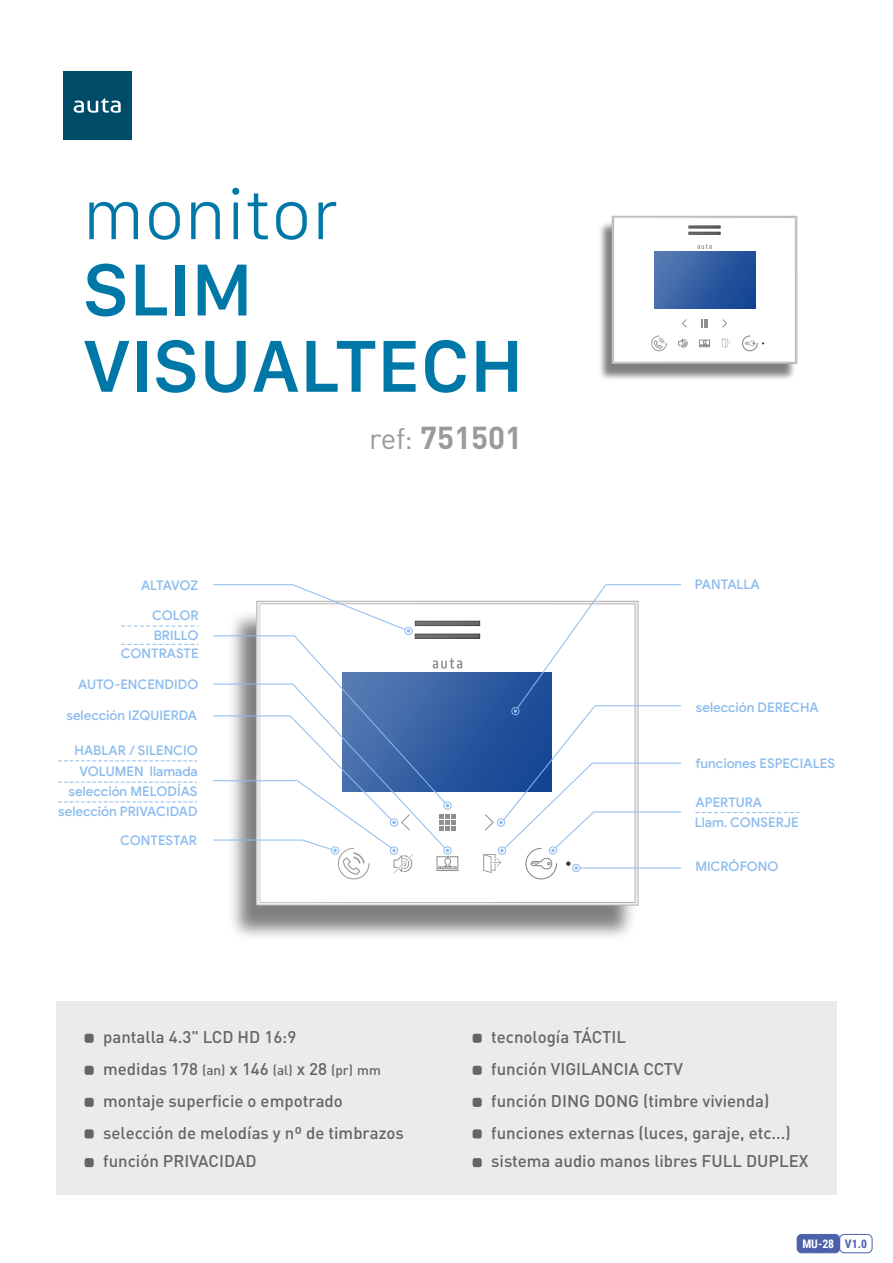
<style>
.page{position:relative;width:893px;height:1263px;background:#fff}
.page>*{position:absolute;margin:0;border:0;box-sizing:border-box;transform-origin:0 0}
.t1{font:600 76.35px/76.3px "San Francisco Text";color:#0078a7}
.t2{font:300 72px "San Francisco Text";color:#0078a7}
.t3{font:700 31.35px "DIN Pro";color:#9a9a9a}
.t4{font:500 16.8px "DIN Pro";color:#656565}
.t5{font:500 13.2px/19.8px "Google Sans";color:#8bbbed}
.t6{font:500 13.2px "Google Sans";letter-spacing:-.045em;color:#8bbbed}
.t7{font:700 11.85px "Roboto Condensed";color:#fff}
.s1{font-weight:400;font-size:29.4px}
.s2{font-size:13.5px}
.s3{color:#4d61ad}
</style>
<div class="page">
<div style="left:839px;top:1234px;width:33px;height:19px;border:1px solid #4d61ad;border-radius:5px"></div>
<div style="left:797px;top:1234px;width:43px;height:19px;background:#4b61aa;border-radius:5px"></div>
<div style="left:797px;top:1234px;width:43px;height:19px;border:1px solid #4d61ad;border-radius:5px"></div>
<div style="left:260px;top:604px;width:375px;height:298px;background:#fff;opacity:.72"></div>
<div style="left:56px;top:1001px;width:781px;height:194px;background:#ebebeb"></div>
<div style="left:85px;top:1034px;width:9px;height:9px;background:#656565;border-radius:2px"></div>
<div style="left:473px;top:1034px;width:9px;height:9px;background:#656565;border-radius:2px"></div>
<div style="left:85px;top:1066px;width:9px;height:9px;background:#656565;border-radius:2px"></div>
<div style="left:473px;top:1066px;width:9px;height:9px;background:#656565;border-radius:2px"></div>
<div style="left:85px;top:1098px;width:9px;height:9px;background:#656565;border-radius:2px"></div>
<div style="left:473px;top:1098px;width:9px;height:9px;background:#656565;border-radius:2px"></div>
<div style="left:85px;top:1129px;width:9px;height:9px;background:#656565;border-radius:2px"></div>
<div style="left:473px;top:1129px;width:9px;height:9px;background:#656565;border-radius:2px"></div>
<div style="left:85px;top:1158px;width:9px;height:9px;background:#656565;border-radius:2px"></div>
<div style="left:473px;top:1158px;width:9px;height:9px;background:#656565;border-radius:2px"></div>
<svg style="left:696px;top:812px;width:103px;height:1px"></svg>
<svg style="left:59px;top:782px;width:138px;height:1px"></svg>
<svg style="left:59px;top:760px;width:138px;height:1px"></svg>
<svg style="left:59px;top:802px;width:138px;height:1px"></svg>
<svg style="left:122px;top:626px;width:76px;height:1px"></svg>
<svg style="left:122px;top:644px;width:76px;height:1px"></svg>
<svg style="left:483px;top:584px;width:198px;height:296px"></svg>
<svg style="left:213px;top:584px;width:249px;height:296px"></svg>
<hr style="left:580px;top:868px;width:101px;height:1px;background:#8bbbed">
<img style="left:600px;top:220px;width:194px;height:159px">
<div style="left:614px;top:218px;width:181px;height:144px;background:#fff;opacity:.72"></div>
<div style="left:612px;top:216px;width:185px;height:148px;border:1px solid #b1b1b1"></div>
<div style="left:63px;top:71px;width:69px;height:69px;background:#004b68"></div>
<svg style="left:74px;top:98px;width:47px;height:15px"></svg>
<h2 class="t2" style="left:83px;top:171px;width:257px">monitor</h2>
<h1 class="t1" style="left:83px;top:250px;width:442px">SLIM<br>VISUALTECH</h1>
<p class="t6" style="left:141px;top:577px;width:59px">ALTAVOZ</p>
<p class="t5" style="left:152px;top:606px;width:48px">COLOR<br>BRILLO</p>
<p class="t5" style="left:121px;top:644px;width:79px">CONTRASTE</p>
<p class="t5" style="left:78px;top:674px;width:122px">AUTO-ENCENDIDO</p>
<p class="t5" style="left:66px;top:706px;width:132px">selección IZQUIERDA</p>
<p class="t5" style="left:75px;top:741px;width:125px">HABLAR / SILENCIO</p>
<p class="t5" style="left:58px;top:782px;width:141px;text-align:right">selección MELODÍAS selección PRIVACIDAD</p>
<p class="t5" style="left:80px;top:762px;width:120px">VOLUMEN llamada</p>
<p class="t5" style="left:120px;top:830px;width:78px">CONTESTAR</p>
<h3 class="t3" style="left:369px;top:427px;width:155px"><span class="s1">ref:</span> 751501</h3>
<p class="t5" style="left:695px;top:575px;width:66px">PANTALLA</p>
<p class="t5" style="left:696px;top:697px;width:124px">selección DERECHA</p>
<p class="t5" style="left:695px;top:753px;width:141px">funciones ESPECIALES</p>
<p class="t5" style="left:695px;top:792px;width:105px">APERTURA<br>Llam. CONSERJE</p>
<p class="t5" style="left:695px;top:857px;width:85px">MICRÓFONO</p>
<p class="t4" style="left:103px;top:1030px;width:195px">pantalla 4.3" LCD HD 16:9</p>
<p class="t4" style="left:491px;top:1030px;width:136px">tecnología TÁCTIL</p>
<p class="t4" style="left:103px;top:1063px;width:279px">medidas 178 <span class="s2">(an)</span> x 146 <span class="s2">(al)</span> x 28 <span class="s2">(pr) mm</span></p>
<p class="t4" style="left:491px;top:1063px;width:193px">función VIGILANCIA CCTV</p>
<p class="t4" style="left:103px;top:1095px;width:241px">montaje superficie o empotrado</p>
<p class="t4" style="left:491px;top:1095px;width:280px">función DING DONG (timbre vivienda)</p>
<p class="t4" style="left:103px;top:1127px;width:302px">selección de melodías y nº de timbrazos</p>
<p class="t4" style="left:491px;top:1127px;width:301px">funciones externas (luces, garaje, etc...)</p>
<p class="t4" style="left:103px;top:1155px;width:155px">función PRIVACIDAD</p>
<p class="t4" style="left:491px;top:1155px;width:319px">sistema audio manos libres FULL DUPLEX</p>
<p class="t7" style="left:802px;top:1239px;width:66px">MU-28 <span class="s3">V1.0</span></p>
</div>
